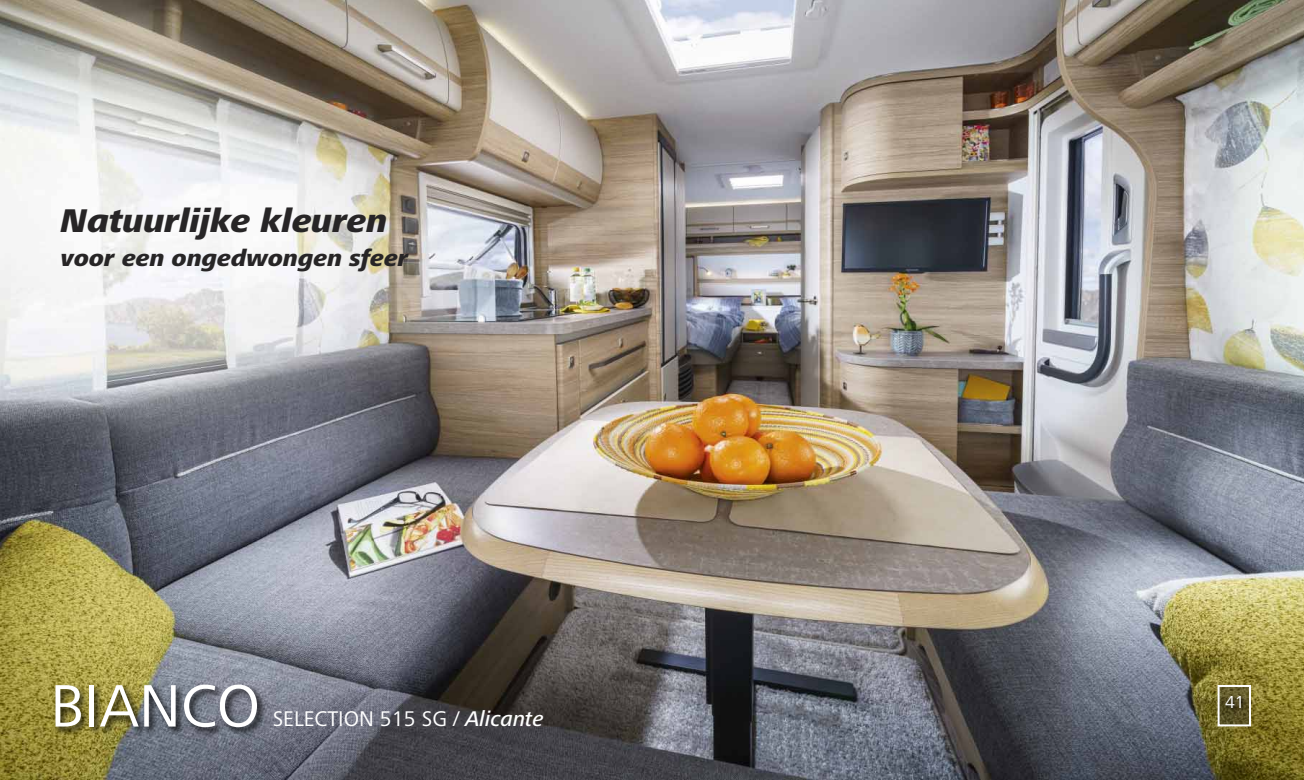
<style>
.page{position:relative;width:1304px;height:780px;background:#fff}
.page>*{position:absolute;margin:0;border:0;box-sizing:border-box;transform-origin:0 0}
.t1{font:62px "Frutiger Next Pro";color:#fff}
.t2{font:italic 800 34px "Frutiger Next Pro";color:#272526}
.t3{font:italic 800 24px "Frutiger Next Pro";color:#272526}
.t4{font:22px "Frutiger Next Pro";color:#fff}
.t5{font:18px "Frutiger Next Pro";color:#fff}
.s1{font-weight:500;font-style:italic}
</style>
<div class="page">
<img style="left:0;top:0;width:1304px;height:780px">
<img style="left:16px;top:671px;width:310px;height:109px">
<div style="left:1218px;top:685px;width:33px;height:41px;border:2px solid #fff"></div>
<img style="left:1213px;top:688px;width:47px;height:57px">
<h2 class="t2" style="left:61px;top:207px;width:328px">Natuurlijke kleuren</h2>
<p class="t3" style="left:61px;top:249px;width:349px">voor een ongedwongen sfeer</p>
<h1 class="t1" style="left:50px;top:668px;width:211px">BIANCO</h1>
<p class="t4" style="left:273px;top:706px;width:272px">SELECTION 515 SG / <span class="s1">Alicante</span></p>
<p class="t5" style="left:1225px;top:691px;width:21px">41</p>
</div>
